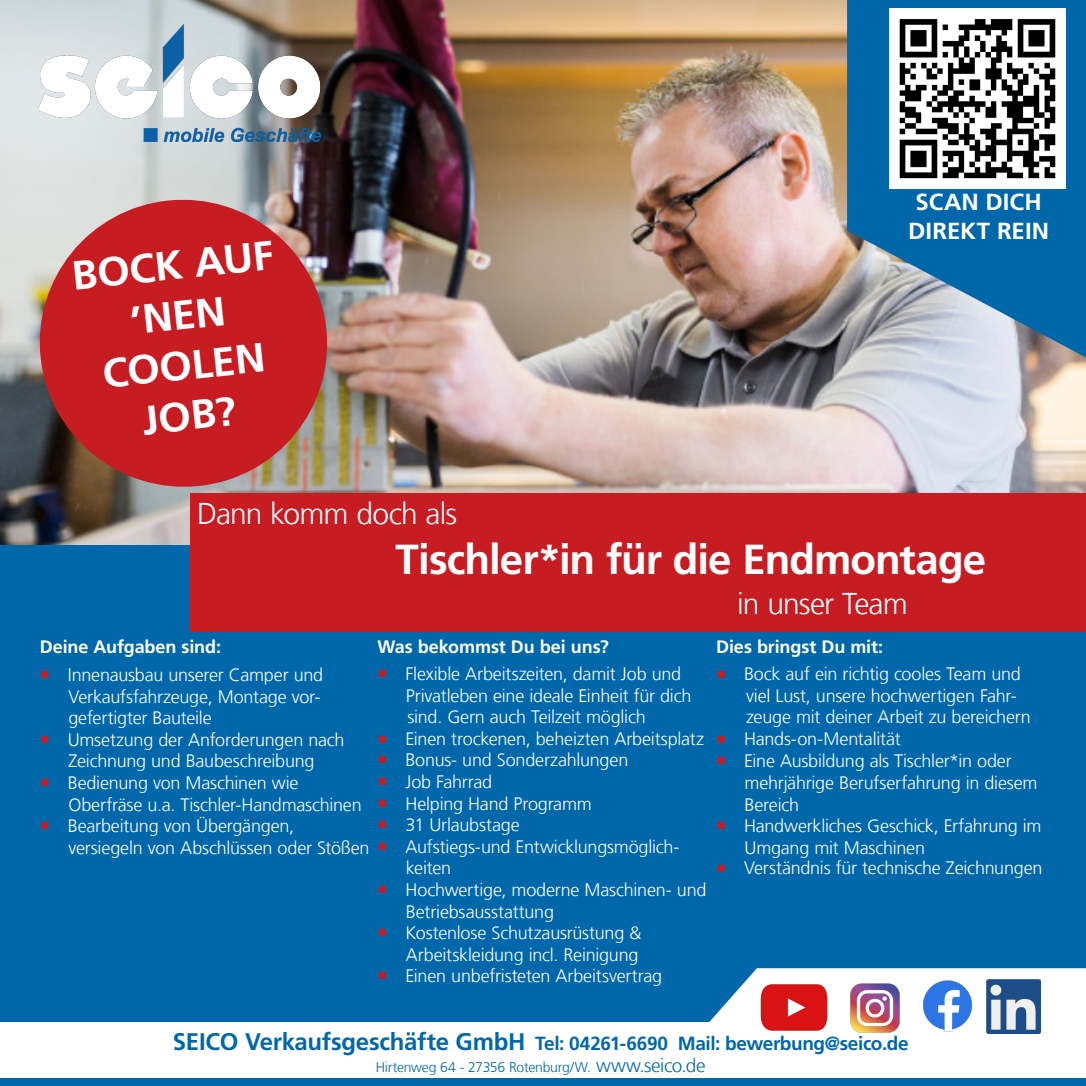
<style>
.page{position:relative;width:1086px;height:1086px;background:#fff}
.page>*{position:absolute;margin:0;border:0;box-sizing:border-box;transform-origin:0 0}
.t1{font:700 42px "Frutiger LT Com";letter-spacing:-.025em;color:#fff}
.t2{font:700 40.7px/50.4px "Frutiger LT Com";color:#fff;text-align:center}
.t3{font:300 30px "Frutiger LT Com";letter-spacing:-.03em;color:#fff}
.t4{font:700 23.3px "Frutiger LT Com";color:#fff}
.t5{font:700 19px "Frutiger LT Com";letter-spacing:-.02em;color:#0067aa}
.t6{font:300 18px "Frutiger LT Com";letter-spacing:-.01em;color:#fff}
.t7{font:700 18px "Frutiger LT Com";letter-spacing:-.005em;color:#fff}
.t8{font:300 14px "Frutiger LT Com";letter-spacing:-.02em;color:#0067aa}
.s1{color:#c61c22}
.s2{font-size:24px}
.s3{font-size:19px}
</style>
<div class="page">
<img style="left:0;top:0;width:1086px;height:545px">
<div style="left:0;top:545px;width:1086px;height:541px;background:#0067aa"></div>
<svg style="left:847px;top:0;width:239px;height:357px;background:#357fb0"></svg>
<img style="left:889px;top:8px;width:176px;height:181px">
<svg style="left:709px;top:968px;width:377px;height:54px;background:#dae8f2"></svg>
<div style="left:0;top:1022px;width:1086px;height:55px;background:#fff"></div>
<svg style="left:32px;top:192px;width:303px;height:302px;background:#b63e3f"></svg>
<div style="left:191px;top:493px;width:895px;height:139px;background:#c61c22"></div>
<img style="left:39px;top:25px;width:282px;height:116px">
<img style="left:847px;top:981px;width:54px;height:52px">
<img style="left:756px;top:982px;width:77px;height:49px">
<img style="left:920px;top:979px;width:54px;height:53px">
<img style="left:986px;top:980px;width:54px;height:54px">
<div style="left:131px;top:296px;width:93px;height:37px;background:#c61c22"></div>
<p class="t2" style="left:70px;top:251px;width:204px;rotate:-6deg">BOCK AUF</p>
<p class="t2" style="left:100px;top:349px;width:165px;rotate:-6deg">COOLEN<br>JOB?</p>
<p class="t4" style="left:915px;top:188px;width:128px">SCAN DICH</p>
<p class="t4" style="left:908px;top:217px;width:142px">DIREKT REIN</p>
<p class="t3" style="left:197px;top:496px;width:261px">Dann komm doch als</p>
<p class="t1" style="left:395px;top:535px;width:592px">Tischler*in für die Endmontage</p>
<p class="t3" style="left:737px;top:586px;width:172px">in unser Team</p>
<p class="t7" style="left:40px;top:636px;width:183px">Deine Aufgaben sind:</p>
<p class="t6" style="left:40px;top:664px;width:285px"><span class="s1">○</span> Innenausbau unserer Camper und</p>
<p class="t6" style="left:68px;top:686px;width:253px">Verkaufsfahrzeuge, Montage vor-</p>
<p class="t6" style="left:68px;top:707px;width:145px">gefertigter Bauteile</p>
<p class="t6" style="left:40px;top:729px;width:306px"><span class="s1">○</span> Umsetzung der Anforderungen nach</p>
<p class="t6" style="left:68px;top:750px;width:248px">Zeichnung und Baubeschreibung</p>
<p class="t6" style="left:40px;top:772px;width:260px"><span class="s1">○</span> Bedienung von Maschinen wie</p>
<p class="t6" style="left:68px;top:794px;width:295px">Oberfräse u.a. Tischler-Handmaschinen</p>
<p class="t6" style="left:40px;top:815px;width:256px"><span class="s1">○</span> Bearbeitung von Übergängen,</p>
<p class="t6" style="left:68px;top:837px;width:613px">versiegeln von Abschlüssen oder Stößen <span class="s1">○</span> Aufstiegs-und Entwicklungsmöglich-</p>
<p class="t7" style="left:377px;top:636px;width:233px">Was bekommst Du bei uns?</p>
<p class="t6" style="left:377px;top:663px;width:305px"><span class="s1">○</span> Flexible Arbeitszeiten, damit Job und</p>
<p class="t6" style="left:406px;top:685px;width:287px">Privatleben eine ideale Einheit für dich</p>
<p class="t6" style="left:407px;top:706px;width:240px">sind. Gern auch Teilzeit möglich</p>
<p class="t6" style="left:377px;top:728px;width:328px"><span class="s1">○</span> Einen trockenen, beheizten Arbeitsplatz</p>
<p class="t6" style="left:377px;top:749px;width:252px"><span class="s1">○</span> Bonus- und Sonderzahlungen</p>
<p class="t6" style="left:377px;top:771px;width:116px"><span class="s1">○</span> Job Fahrrad</p>
<p class="t6" style="left:377px;top:793px;width:216px"><span class="s1">○</span> Helping Hand Programm</p>
<p class="t6" style="left:377px;top:814px;width:144px"><span class="s1">○</span> 31 Urlaubstage</p>
<p class="t6" style="left:406px;top:857px;width:47px">keiten</p>
<p class="t6" style="left:377px;top:879px;width:330px"><span class="s1">○</span> Hochwertige, moderne Maschinen- und</p>
<p class="t6" style="left:406px;top:901px;width:150px">Betriebsausstattung</p>
<p class="t6" style="left:377px;top:922px;width:265px"><span class="s1">○</span> Kostenlose Schutzausrüstung &amp;</p>
<p class="t6" style="left:406px;top:944px;width:234px">Arbeitskleidung incl. Reinigung</p>
<p class="t6" style="left:377px;top:965px;width:286px"><span class="s1">○</span> Einen unbefristeten Arbeitsvertrag</p>
<p class="t7" style="left:716px;top:636px;width:168px">Dies bringst Du mit:</p>
<p class="t6" style="left:716px;top:663px;width:306px"><span class="s1">○</span> Bock auf ein richtig cooles Team und</p>
<p class="t6" style="left:746px;top:685px;width:272px">viel Lust, unsere hochwertigen Fahr-</p>
<p class="t6" style="left:746px;top:706px;width:286px">zeuge mit deiner Arbeit zu bereichern</p>
<p class="t6" style="left:716px;top:728px;width:186px"><span class="s1">○</span> Hands-on-Mentalität</p>
<p class="t6" style="left:716px;top:750px;width:297px"><span class="s1">○</span> Eine Ausbildung als Tischler*in oder</p>
<p class="t6" style="left:744px;top:772px;width:294px">mehrjährige Berufserfahrung in diesem</p>
<p class="t6" style="left:744px;top:794px;width:56px">Bereich</p>
<p class="t6" style="left:716px;top:815px;width:327px"><span class="s1">○</span> Handwerkliches Geschick, Erfahrung im</p>
<p class="t6" style="left:744px;top:837px;width:182px">Umgang mit Maschinen</p>
<p class="t6" style="left:716px;top:857px;width:328px"><span class="s1">○</span> Verständnis für technische Zeichnungen</p>
<p class="t5" style="left:173px;top:1032px;width:737px"><span class="s2">SEICO Verkaufsgeschäfte GmbH</span> Tel: 04261-6690 Mail: bewerbung@seico.de</p>
<p class="t8" style="left:376px;top:1059px;width:331px">Hirtenweg 64 - 27356 Rotenburg/W. <span class="s3">www.seico.de</span></p>
</div>
